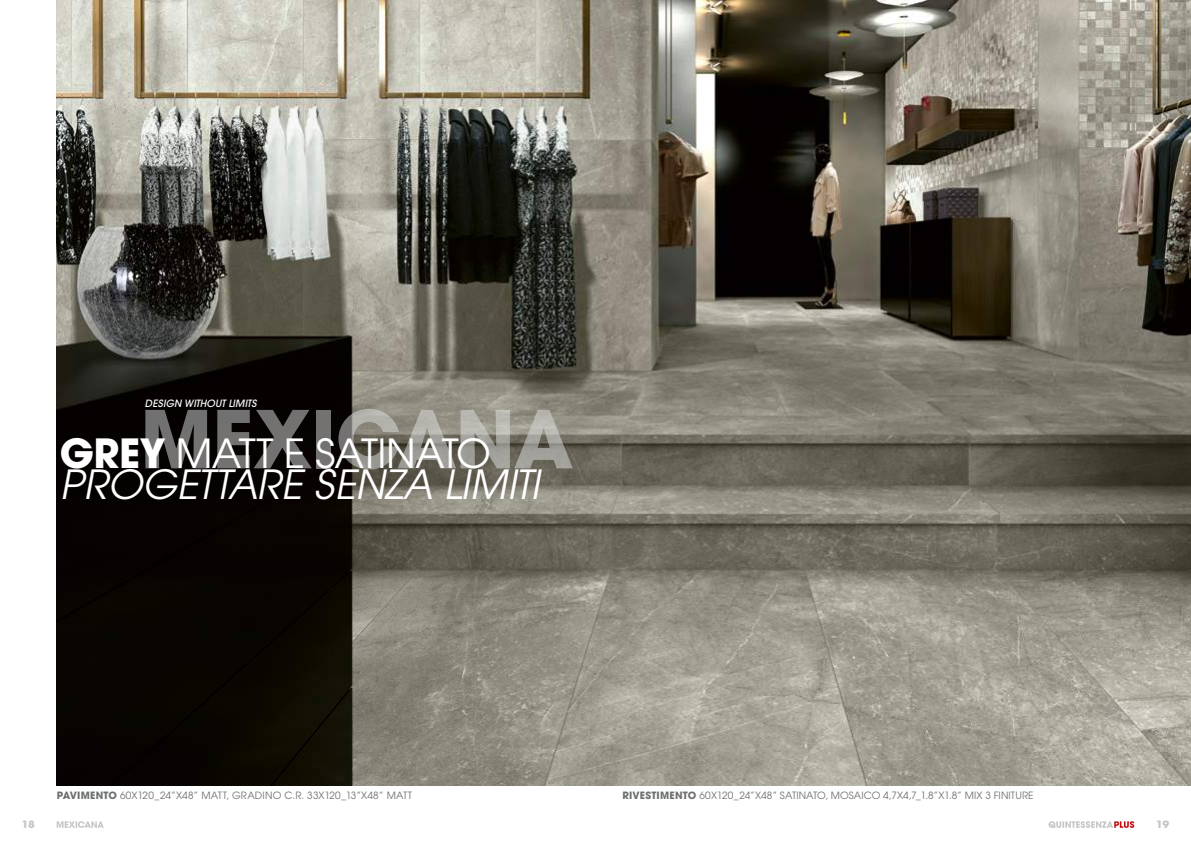
<style>
.page{position:relative;width:1191px;height:842px;background:#fff}
.page>*{position:absolute;margin:0;border:0;box-sizing:border-box;transform-origin:0 0}
.t1{font:700 79px "Avant Garde";letter-spacing:-.02em;color:#e1e3e3}
.t2{font:italic 40px "Avant Garde";letter-spacing:-.01em;color:#fff}
.t3{font:40px "Avant Garde";letter-spacing:-.02em;color:#fff}
.t4{font:10px "Avant Garde";letter-spacing:.01em;color:#6e7070}
.t5{font:italic 500 10px "Avant Garde";letter-spacing:.01em;color:#fff}
.t6{font:700 10px "Avant Garde";color:#c5c6c6;scale:1.1 1}
.s1{font-size:40px;color:#fff}
.s2{font-weight:700}
</style>
<div class="page">
<img style="left:57px;top:0;width:1134px;height:785px">
<svg style="left:1048px;top:821px;width:86px;height:7px"></svg>
<svg style="left:57px;top:821px;width:47px;height:7px"></svg>
<p class="t5" style="left:145px;top:397px;width:113px">DESIGN WITHOUT LIMITS</p>
<h1 class="t1" style="left:60px;top:388px;width:515px"><span class="s1">GREY</span>MEXICANA</h1>
<h2 class="t3" style="left:176px;top:429px;width:316px">MATT E SATINATO</h2>
<h2 class="t2" style="left:60px;top:461px;width:481px">PROGETTARE SENZA LIMITI</h2>
<p class="t4" style="left:57px;top:789px;width:357px"><span class="s2">PAVIMENTO</span> 60X120_24”X48” MATT, GRADINO C.R. 33X120_13”X48” MATT</p>
<p class="t4" style="left:622px;top:789px;width:413px"><span class="s2">RIVESTIMENTO</span> 60X120_24”X48” SATINATO, MOSAICO 4,7X4,7_1.8”X1.8” MIX 3 FINITURE</p>
<p class="t6" style="left:22px;top:818px;width:13px">18</p>
<p class="t6" style="left:1156px;top:818px;width:13px">19</p>
</div>
